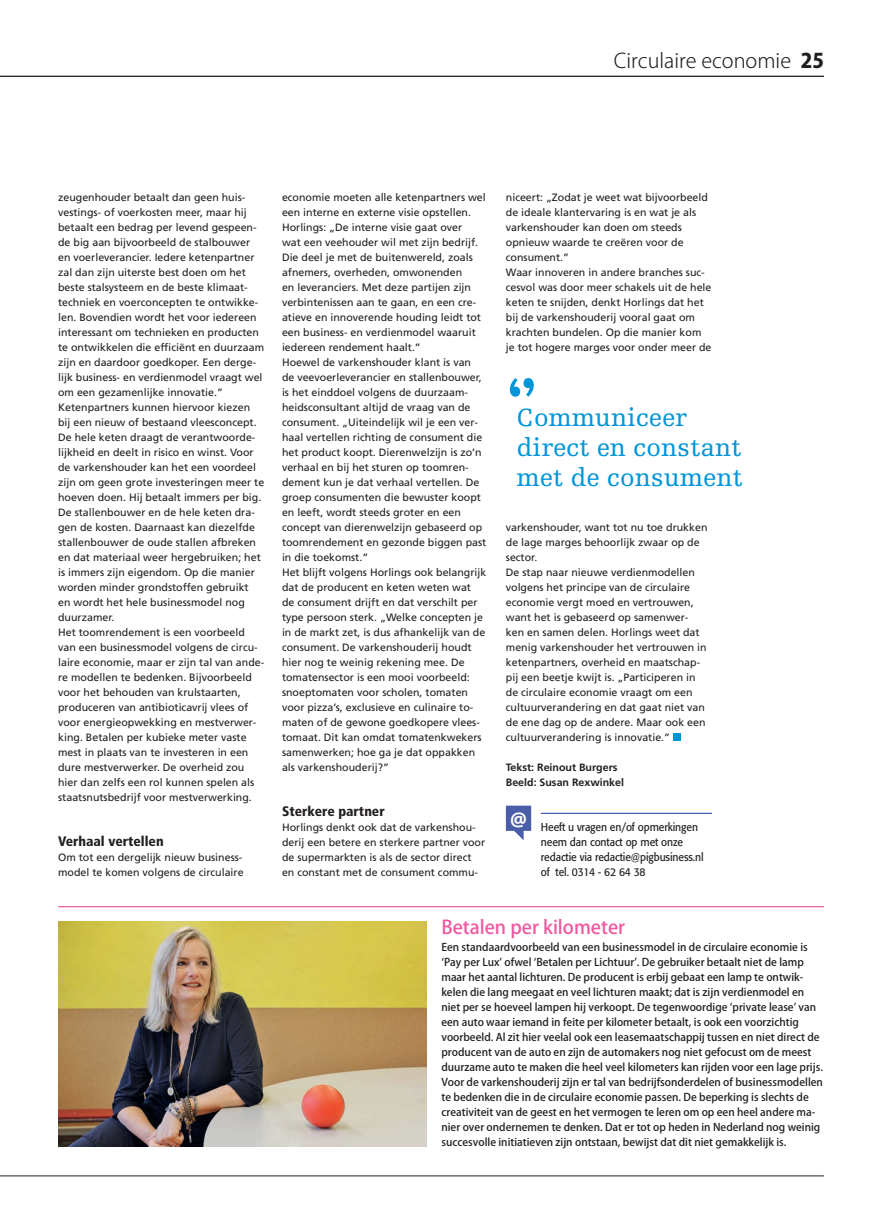
<style>
.page{position:relative;width:882px;height:1229px;background:#fff}
.page>*{position:absolute;margin:0;border:0;box-sizing:border-box;transform-origin:0 0}
.t1{font:26.25px/30px "Egyptienne FLT Std";color:#0095d9}
.t2{font:300 20px "Koz Go Pro";color:#231f20}
.t3{font:500 18.75px "Koz Go Pro";color:#ef59a1}
.t4{font:700 18.75px "Open Sans";color:#fff}
.t5{font:900 condensed 13.75px "Frutiger LT Std";color:#231f20}
.t6{font:11.25px/15px "Formata";letter-spacing:-.01em;color:#231f20;scale:.92 1}
.t7{font:10.62px/15px "Frutiger LT Std";color:#231f20}
.t8{font:500 10.62px/15px "Koz Go Pro";color:#231f20}
.t9{font:700 10.62px/15px "Frutiger LT Std";color:#231f20}
.s1{font-weight:800}
</style>
<div class="page">
<hr style="left:58px;top:906px;width:765px;height:1px;background:#ef59a1">
<hr style="left:0;top:1175px;width:823px;height:1px;background:#231f20">
<svg style="left:506px;top:805px;width:25px;height:35px"></svg>
<hr style="left:541px;top:812px;width:171px;height:2px;background:#4a5da9">
<img style="left:58px;top:921px;width:368px;height:225px">
<div style="left:673px;top:733px;width:8px;height:8px;background:#0095d9"></div>
<svg style="left:510px;top:378px;width:23px;height:19px"></svg>
<hr style="left:0;top:76px;width:823px;height:1px;background:#231f20">
<h2 class="t2" style="left:613px;top:48px;width:211px">Circulaire economie <span class="s1">25</span></h2>
<p class="t7" style="left:58px;top:190px;width:208px">zeugenhouder betaalt dan geen huis&shy;vestings- of voerkosten meer, maar hij betaalt een bedrag per levend gespeen&shy;de big aan bijvoorbeeld de stalbouwer en voerleverancier. Iedere ketenpartner zal dan zijn uiterste best doen om het beste stalsysteem en de beste klimaat&shy;techniek en voerconcepten te ontwikke&shy;len. Bovendien wordt het voor iedereen interessant om technieken en producten te ontwikkelen die efficiënt en duurzaam zijn en daardoor goedkoper. Een derge&shy;lijk business- en verdienmodel vraagt wel om een gezamenlijke innovatie.” Ketenpartners kunnen hiervoor kiezen bij een nieuw of bestaand vleesconcept.<br>De hele keten draagt de verantwoorde&shy;lijkheid en deelt in risico en winst. Voor de varkenshouder kan het een voordeel zijn om geen grote investeringen meer te hoeven doen. Hij betaalt immers per big.<br>De stallenbouwer en de hele keten dra&shy;gen de kosten. Daarnaast kan diezelfde stallenbouwer de oude stallen afbreken en dat materiaal weer hergebruiken; het is immers zijn eigendom. Op die manier worden minder grondstoffen gebruikt<br>en wordt het hele businessmodel nog duurzamer.<br>Het toomrendement is een voorbeeld van een businessmodel volgens de circu&shy;laire economie, maar er zijn tal van ande&shy;re modellen te bedenken. Bijvoorbeeld voor het behouden van krulstaarten, produceren van antibioticavrij vlees of voor energieopwekking en mestverwer&shy;king. Betalen per kubieke meter vaste mest in plaats van te investeren in een dure mestverwerker. De overheid zou hier dan zelfs een rol kunnen spelen als staatsnutsbedrijf voor mestverwerking.</p>
<p class="t5" style="left:58px;top:833px;width:107px">Verhaal vertellen</p>
<p class="t7" style="left:58px;top:849px;width:187px">Om tot een dergelijk nieuw business&shy;model te komen volgens de circulaire</p>
<p class="t7" style="left:282px;top:189px;width:206px">economie moeten alle ketenpartners wel een interne en externe visie opstellen.<br>Horlings: „De interne visie gaat over<br>wat een veehouder wil met zijn bedrijf.<br>Die deel je met de buitenwereld, zoals afnemers, overheden, omwonenden<br>en leveranciers. Met deze partijen zijn verbintenissen aan te gaan, en een cre&shy;atieve en innoverende houding leidt tot een business- en verdienmodel waaruit iedereen rendement haalt.”<br>Hoewel de varkenshouder klant is van<br>de veevoerleverancier en stallenbouwer, is het einddoel volgens de duurzaam&shy;heidsconsultant altijd de vraag van de consument. „Uiteindelijk wil je een ver&shy;haal vertellen richting de consument die het product koopt. Dierenwelzijn is zo’n verhaal en bij het sturen op toomren&shy;dement kun je dat verhaal vertellen. De groep consumenten die bewuster koopt en leeft, wordt steeds groter en een concept van dierenwelzijn gebaseerd op toomrendement en gezonde biggen past in die toekomst.”<br>Het blijft volgens Horlings ook belangrijk dat de producent en keten weten wat<br>de consument drijft en dat verschilt per type persoon sterk. „Welke concepten je in de markt zet, is dus afhankelijk van de consument. De varkenshouderij houdt hier nog te weinig rekening mee. De tomatensector is een mooi voorbeeld: snoeptomaten voor scholen, tomaten voor pizza’s, exclusieve en culinaire to&shy;maten of de gewone goedkopere vlees&shy;tomaat. Dit kan omdat tomatenkwekers samenwerken; hoe ga je dat oppakken als varkenshouderij?”</p>
<p class="t5" style="left:282px;top:803px;width:104px">Sterkere partner</p>
<p class="t7" style="left:282px;top:819px;width:205px">Horlings denkt ook dat de varkenshou&shy;derij een betere en sterkere partner voor de supermarkten is als de sector direct en constant met de consument commu-</p>
<p class="t7" style="left:506px;top:189px;width:207px">niceert: „Zodat je weet wat bijvoorbeeld de ideale klantervaring is en wat je als varkenshouder kan doen om steeds opnieuw waarde te creëren voor de consument.”<br>Waar innoveren in andere branches suc&shy;cesvol was door meer schakels uit de hele keten te snijden, denkt Horlings dat het bij de varkenshouderij vooral gaat om krachten bundelen. Op die manier kom je tot hogere marges voor onder meer de</p>
<h1 class="t1" style="left:516px;top:402px;width:228px">Communiceer direct en constant met de consument</h1>
<p class="t7" style="left:506px;top:520px;width:203px">varkenshouder, want tot nu toe drukken de lage marges behoorlijk zwaar op de sector.<br>De stap naar nieuwe verdienmodellen volgens het principe van de circulaire economie vergt moed en vertrouwen, want het is gebaseerd op samenwer&shy;ken en samen delen. Horlings weet dat menig varkenshouder het vertrouwen in ketenpartners, overheid en maatschap&shy;pij een beetje kwijt is. „Participeren in de circulaire economie vraagt om een cultuurverandering en dat gaat niet van de ene dag op de andere. Maar ook een cultuurverandering is innovatie.”</p>
<p class="t9" style="left:506px;top:759px;width:120px">Tekst: Reinout Burgers<br>Beeld: Susan Rexwinkel</p>
<h3 class="t4" style="left:510px;top:805px;width:18px">@</h3>
<p class="t6" style="left:541px;top:819px;width:178px">Heeft u vragen en/of opmerkingen neem dan contact op met onze redactie via redactie@pigbusiness.nl of tel. 0314 - 62 64 38</p>
<h3 class="t3" style="left:441px;top:914px;width:185px">Betalen per kilometer</h3>
<p class="t8" style="left:441px;top:940px;width:383px">Een standaardvoorbeeld van een businessmodel in de circulaire economie is ʻPay per Luxʼ ofwel ʻBetalen per Lichtuurʼ. De gebruiker betaalt niet de lamp maar het aantal lichturen. De producent is erbij gebaat een lamp te ontwik&shy;kelen die lang meegaat en veel lichturen maakt; dat is zijn verdienmodel en niet per se hoeveel lampen hij verkoopt. De tegenwoordige ʻprivate leaseʼ van een auto waar iemand in feite per kilometer betaalt, is ook een voorzichtig voorbeeld. Al zit hier veelal ook een leasemaatschappij tussen en niet direct de producent van de auto en zijn de automakers nog niet gefocust om de meest duurzame auto te maken die heel veel kilometers kan rijden voor een lage prijs.<br>Voor de varkenshouderij zijn er tal van bedrijfsonderdelen of businessmodellen te bedenken die in de circulaire economie passen. De beperking is slechts de creativiteit van de geest en het vermogen te leren om op een heel andere ma&shy;nier over ondernemen te denken. Dat er tot op heden in Nederland nog weinig succesvolle initiatieven zijn ontstaan, bewijst dat dit niet gemakkelijk is.</p>
</div>
